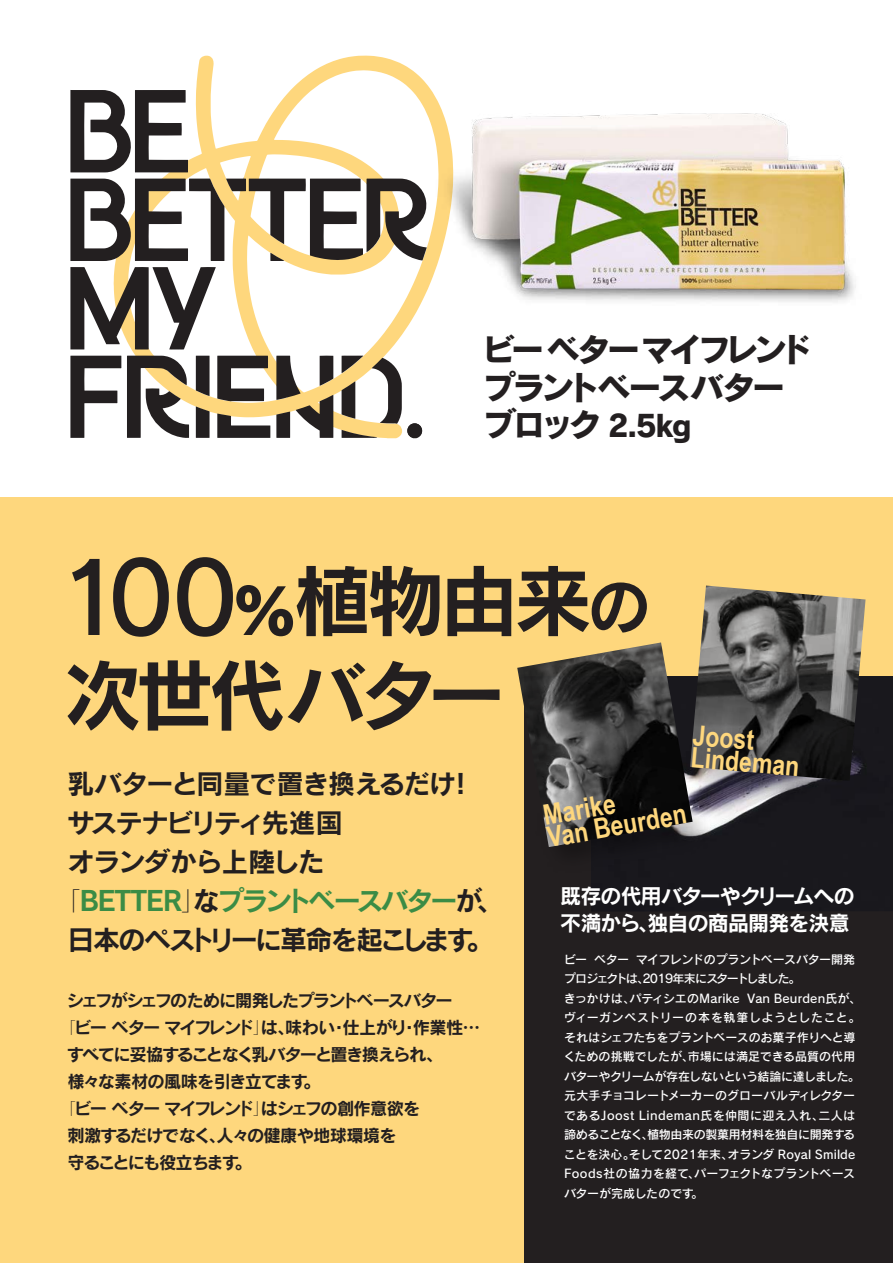
<style>
.page{position:relative;width:893px;height:1263px;background:#fff}
.page>*{position:absolute;margin:0;border:0;box-sizing:border-box;transform-origin:0 0}
.t1{font:78px/94.5px "Rodin Pro N B";letter-spacing:-.06em;color:#231f20}
.t2{font:33px/37.5px "Rodin Pro N EB";letter-spacing:-.1em;color:#231f20}
.t3{font:29.7px "Rodin Pro N EB";color:#231f20}
.t4{font:700 28.05px/22.5px "Arial Narrow";color:#fed77d}
.t5{font:27px "Rodin Pro N B";letter-spacing:-.09em;color:#3b8c45}
.t6{font:27px "Rodin Pro N B";letter-spacing:-.09em;color:#231f20}
.t7{font:27px "Rodin Pro N B";letter-spacing:-.07em;color:#231f20}
.t8{font:27px "Rodin Pro N B";letter-spacing:-.095em;color:#231f20}
.t9{font:27px "Rodin Pro N B";letter-spacing:-.05em;color:#231f20}
.t10{font:21px/27px "Rodin Pro N B";letter-spacing:-.04em;color:#fff}
.t11{font:17.25px "Rodin Pro N B";letter-spacing:-.09em;color:#231f20}
.t12{font:17.25px "Rodin Pro N B";letter-spacing:-.045em;color:#231f20}
.t13{font:17.25px "Rodin Pro N B";letter-spacing:-.055em;color:#231f20}
.t14{font:17.25px "Rodin Pro N B";letter-spacing:-.115em;color:#231f20}
.t15{font:12px/19.5px "Rodin Pro N DB";letter-spacing:-.005em;color:#fff}
.s1{font-size:33px}
.s2{font-family:"Rodin Pro N DB";font-size:97.5px}
.s3{font-family:"Rodin Pro N EB";font-size:62.4px}
.s4{font-size:62.4px}
.s5{font-family:"Rodin Pro N L";color:#231f20}
.s6{color:#231f20}
.s7{font-family:"Rodin Pro N L"}
</style>
<div class="page">
<div style="left:0;top:497px;width:893px;height:766px;background:#fed77d"></div>
<div style="left:524px;top:676px;width:369px;height:587px;background:#231f20"></div>
<div style="left:591px;top:727px;width:302px;height:184px;background:#19181d"></div>
<img style="left:695px;top:585px;width:170px;height:196px">
<img style="left:693px;top:708px;width:143px;height:110px">
<svg style="left:114px;top:56px;width:307px;height:382px"></svg>
<svg style="left:70px;top:356px;width:51px;height:82px"></svg>
<svg style="left:217px;top:356px;width:51px;height:45px"></svg>
<svg style="left:127px;top:356px;width:62px;height:82px"></svg>
<svg style="left:217px;top:413px;width:53px;height:25px"></svg>
<svg style="left:196px;top:356px;width:14px;height:40px"></svg>
<svg style="left:196px;top:406px;width:14px;height:32px"></svg>
<svg style="left:276px;top:356px;width:57px;height:82px"></svg>
<svg style="left:341px;top:356px;width:82px;height:82px"></svg>
<svg style="left:70px;top:267px;width:146px;height:83px"></svg>
<div style="left:407px;top:423px;width:15px;height:15px;background:#231f20;border-radius:50%"></div>
<svg style="left:70px;top:90px;width:348px;height:171px"></svg>
<img style="left:418px;top:78px;width:438px;height:246px">
<img style="left:517px;top:642px;width:176px;height:123px">
<img style="left:543px;top:765px;width:180px;height:124px">
<h2 class="t2" style="left:482px;top:330px;width:332px">ビーベターマイフレンドプラントベースバター</h2>
<h3 class="t3" style="left:483px;top:405px;width:211px"><span class="s1">ブロック</span> 2.5kg</h3>
<h1 class="t1" style="left:57px;top:550px;width:595px"><span class="s2">100</span><span class="s3">％</span>植物由来<span class="s4">の</span>次世代バター</h1>
<h3 class="t4" style="left:694px;top:722px;width:110px;rotate:5deg">Joost<br>Lindeman</h3>
<h3 class="t7" style="left:67px;top:766px;width:408px">乳バターと同量で置き換えるだけ！</h3>
<h3 class="t8" style="left:67px;top:805px;width:277px">サステナビリティ先進国</h3>
<h3 class="t9" style="left:67px;top:844px;width:259px">オランダから上陸した</h3>
<h3 class="t5" style="left:54px;top:883px;width:451px"><span class="s5">「</span>BETTER<span class="s5">」</span><span class="s6">な</span>プラントベースバター<span class="s6">が、</span></h3>
<h3 class="t6" style="left:67px;top:922px;width:427px">日本のペストリーに革命を起こします。</h3>
<h3 class="t4" style="left:541px;top:803px;width:142px;rotate:-10deg">Marike<br>Van Beurden</h3>
<h3 class="t10" style="left:560px;top:882px;width:296px">既存の代用バターやクリームへの不満から、独自の商品開発を決意</h3>
<p class="t15" style="left:564px;top:949px;width:299px">ビー ベター マイフレンドのプラントベースバター開発プロジェクトは、2019年末にスタートしました。<br>きっかけは、パティシエのMarike Van Beurden氏が、ヴィーガンペストリーの本を執筆しようとしたこと。それはシェフたちをプラントベースのお菓子作りへと導くための挑戦でしたが、市場には満足できる品質の代用バターやクリームが存在しないという結論に達しました。元大手チョコレートメーカーのグローバルディレクターであるJoost Lindeman氏を仲間に迎え入れ、二人は諦めることなく、植物由来の製菓用材料を独自に開発することを決心。そして2021年末、オランダ Royal Smilde<br>Foods社の協力を経て、パーフェクトなプラントベースバターが完成したのです。</p>
<h3 class="t11" style="left:67px;top:989px;width:388px">シェフがシェフのために開発したプラントベースバター</h3>
<h3 class="t11" style="left:59px;top:1016px;width:423px"><span class="s7">「</span>ビー ベター マイフレンド<span class="s7">」</span>は、味わい・仕上がり・作業性…</h3>
<h3 class="t11" style="left:67px;top:1043px;width:378px">すべてに妥協することなく乳バターと置き換えられ、</h3>
<h3 class="t13" style="left:67px;top:1070px;width:255px">様々な素材の風味を引き立てます。</h3>
<h3 class="t11" style="left:59px;top:1097px;width:363px"><span class="s7">「</span>ビー ベター マイフレンド<span class="s7">」</span>はシェフの創作意欲を</h3>
<h3 class="t12" style="left:67px;top:1124px;width:331px">刺激するだけでなく、人々の健康や地球環境を</h3>
<h3 class="t14" style="left:67px;top:1151px;width:186px">守ることにも役立ちます。</h3>
</div>
